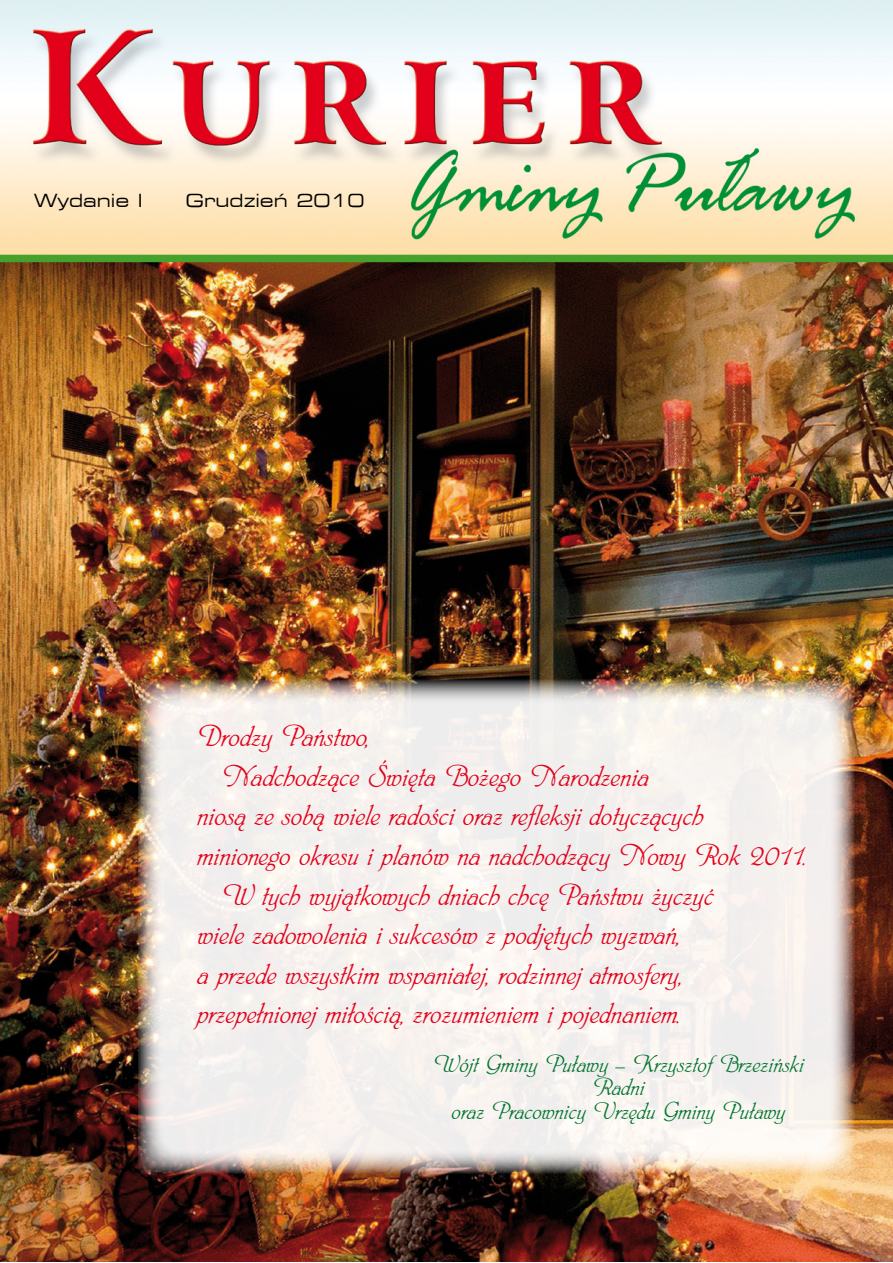
<style>
.page{position:relative;width:893px;height:1263px;background:#fff}
.page>*{position:absolute;margin:0;border:0;box-sizing:border-box;transform-origin:0 0}
.t1{font:33px "Gaya PSEFN";color:#e2001a}
.t2{font:27px/23.4px "Gaya PSEFN";color:#00742e;text-align:center}
.t3{font:18px "Square 721 Ex EU";color:#000}
</style>
<div class="page">
<img style="left:0;top:262px;width:893px;height:999px">
<img style="left:0;top:0;width:893px;height:255px">
<div style="left:0;top:255px;width:893px;height:7px;background:#45a12b"></div>
<svg style="left:138px;top:680px;width:717px;height:494px;fill:#f4f0ee"></svg>
<p class="t3" style="left:34px;top:190px;width:110px">Wydanie I</p>
<p class="t3" style="left:185px;top:190px;width:181px">Grudzień 2010</p>
<p class="t1" style="left:197px;top:720px;width:174px">Drodzy Państwo,</p>
<p class="t1" style="left:222px;top:759px;width:429px">Nadchodzące Święta Bożego Narodzenia</p>
<p class="t1" style="left:197px;top:799px;width:508px">niosą ze sobą wiele radości oraz refleksji dotyczących</p>
<p class="t1" style="left:197px;top:839px;width:611px">minionego okresu i planów na nadchodzący Nowy Rok 2011.</p>
<p class="t1" style="left:222px;top:878px;width:493px">W tych wyjątkowych dniach chcę Państwu życzyć</p>
<p class="t1" style="left:197px;top:918px;width:485px">wiele zadowolenia i sukcesów z podjętych wyzwań,</p>
<p class="t1" style="left:197px;top:957px;width:487px">a przede wszystkim wspaniałej, rodzinnej atmosfery,</p>
<p class="t1" style="left:197px;top:997px;width:485px">przepełnionej miłością, zrozumieniem i pojednaniem.</p>
<p class="t2" style="left:433px;top:1053px;width:372px">Wójt Gminy Puławy – Krzysztof Brzeziński<br>Radni<br>oraz Pracownicy Urzędu Gminy Puławy</p>
</div>
